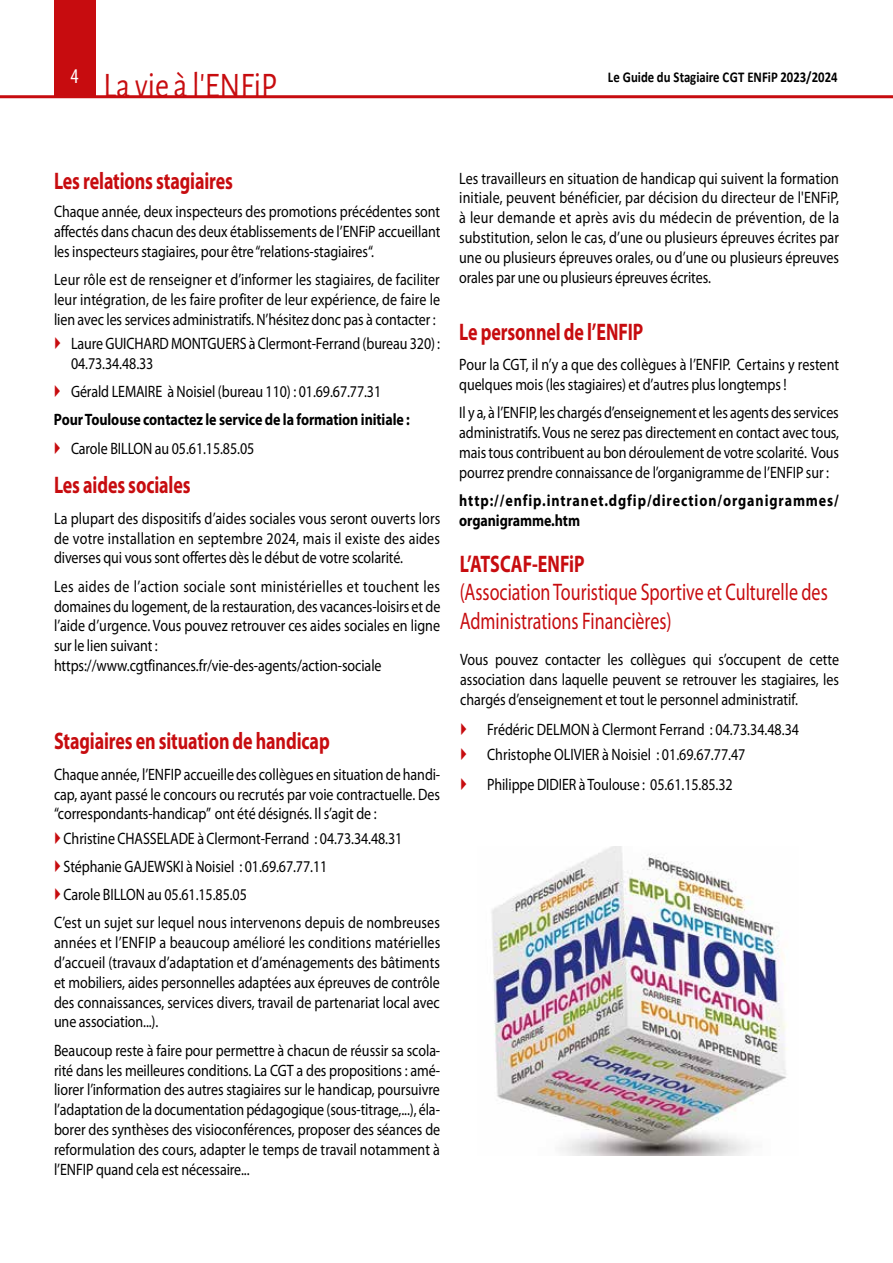
<style>
.page{position:relative;width:893px;height:1263px;background:#fff}
.page>*{position:absolute;margin:0;border:0;box-sizing:border-box;transform-origin:0 0}
.t1{font:36px "Alegreya Sans";color:#c70c0f;scale:.85 1}
.t2{font:700 24px "Myriad Pro";letter-spacing:-.005em;color:#c70c0f;scale:.75 1}
.t3{font:24px/28.8px "Myriad Pro";color:#c70c0f;scale:.75 1}
.t4{font:condensed 21px "Myriad Pro";color:#fff}
.t5{font:16.5px/19.8px "Myriad Pro";letter-spacing:-.005em;color:#000;text-align:justify;scale:.85 1}
.t6{font:700 16.5px/19.8px "Myriad Pro";letter-spacing:.065em;color:#000;scale:.85 1}
.t7{font:700 16.5px "Myriad Pro";letter-spacing:-.005em;color:#000;scale:.85 1}
.t8{font:700 15px "Calibri";color:#000;scale:.85 1}
</style>
<div class="page">
<div style="left:54px;top:0;width:41px;height:94px;background:#c70c0f"></div>
<div style="left:54px;top:55px;width:41px;height:41px;background:#c70c0f"></div>
<hr style="left:0;top:95px;width:893px;height:3px;background:#c70c0f">
<img style="left:491px;top:846px;width:296px;height:309px">
<p class="t4" style="left:70px;top:63px;width:10px">4</p>
<p class="t8" style="left:608px;top:67px;width:272px">Le Guide du Stagiaire CGT ENFiP 2023/2024</p>
<h1 class="t1" style="left:103px;top:61px;width:206px">La vie à l'ENFiP</h1>
<h2 class="t2" style="left:54px;top:165px;width:240px">Les relations stagiaires</h2>
<p class="t5" style="left:54px;top:202px;width:456px">Chaque année, deux inspecteurs des promotions précédentes sont affectés dans chacun des deux établissements de l’ENFiP accueillant les inspecteurs stagiaires, pour être “relations-stagiaires“.</p>
<p class="t5" style="left:54px;top:270px;width:456px">Leur rôle est de renseigner et d’informer les stagiaires, de faciliter leur intégration, de les faire profiter de leur expérience, de faire le lien avec les services administratifs. N’hésitez donc pas à contacter :</p>
<p class="t5" style="left:71px;top:333px;width:436px">Laure GUICHARD MONTGUERS à Clermont-Ferrand (bureau 320) :<br>04.73.34.48.33</p>
<p class="t5" style="left:71px;top:381px;width:367px">Gérald LEMAIRE à Noisiel (bureau 110) : 01.69.67.77.31</p>
<p class="t7" style="left:54px;top:409px;width:420px">Pour Toulouse contactez le service de la formation initiale :</p>
<p class="t5" style="left:71px;top:438px;width:217px">Carole BILLON au 05.61.15.85.05</p>
<h2 class="t2" style="left:54px;top:470px;width:184px">Les aides sociales</h2>
<p class="t5" style="left:54px;top:508px;width:456px">La plupart des dispositifs d’aides sociales vous seront ouverts lors de votre installation en septembre 2024, mais il existe des aides diverses qui vous sont offertes dès le début de votre scolarité.</p>
<p class="t5" style="left:54px;top:576px;width:456px;text-align:left">Les aides de l’action sociale sont ministérielles et touchent les domaines du logement, de la restauration, des vacances-loisirs et de l’aide d’urgence. Vous pouvez retrouver ces aides sociales en ligne sur le lien suivant : https://www.cgtfinances.fr/vie-des-agents/action-sociale</p>
<h2 class="t2" style="left:54px;top:726px;width:369px">Stagiaires en situation de handicap</h2>
<p class="t5" style="left:54px;top:764px;width:456px">Chaque année, l’ENFIP accueille des collègues en situation de handi&shy;cap, ayant passé le concours ou recrutés par voie contractuelle. Des “correspondants-handicap” ont été désignés. Il s’agit de :</p>
<p class="t5" style="left:64px;top:828px;width:400px">Christine CHASSELADE à Clermont-Ferrand : 04.73.34.48.31</p>
<p class="t5" style="left:64px;top:856px;width:312px">Stéphanie GAJEWSKI à Noisiel : 01.69.67.77.11</p>
<p class="t5" style="left:64px;top:884px;width:217px">Carole BILLON au 05.61.15.85.05</p>
<p class="t5" style="left:54px;top:913px;width:455px">C’est un sujet sur lequel nous intervenons depuis de nombreuses</p>
<p class="t5" style="left:54px;top:932px;width:456px">années et l’ENFIP a beaucoup amélioré les conditions matérielles d’accueil (travaux d’adaptation et d’aménagements des bâtiments et mobiliers, aides personnelles adaptées aux épreuves de contrôle des connaissances, services divers, travail de partenariat local avec une association...).</p>
<p class="t5" style="left:54px;top:1040px;width:456px">Beaucoup reste à faire pour permettre à chacun de réussir sa scola&shy;rité dans les meilleures conditions. La CGT a des propositions : amé&shy;liorer l’information des autres stagiaires sur le handicap, poursuivre l’adaptation de la documentation pédagogique (sous-titrage,...), éla&shy;borer des synthèses des visioconférences, proposer des séances de reformulation des cours, adapter le temps de travail notamment à l’ENFIP quand cela est nécessaire...</p>
<p class="t5" style="left:459px;top:168px;width:448px">Les travailleurs en situation de handicap qui suivent la formation initiale, peuvent bénéficier, par décision du directeur de l'ENFiP, à leur demande et après avis du médecin de prévention, de la substitution, selon le cas, d’une ou plusieurs épreuves écrites par une ou plusieurs épreuves orales, ou d’une ou plusieurs épreuves orales par une ou plusieurs épreuves écrites.</p>
<h2 class="t2" style="left:459px;top:316px;width:247px">Le personnel de l’ENFIP</h2>
<p class="t5" style="left:459px;top:354px;width:448px">Pour la CGT, il n’y a que des collègues à l’ENFIP. Certains y restent quelques mois (les stagiaires) et d’autres plus longtemps !</p>
<p class="t5" style="left:459px;top:402px;width:448px">Il y a, à l’ENFIP, les chargés d’enseignement et les agents des services administratifs. Vous ne serez pas directement en contact avec tous, mais tous contribuent au bon déroulement de votre scolarité. Vous pourrez prendre connaissance de l’organigramme de l’ENFIP sur :</p>
<p class="t6" style="left:459px;top:490px;width:448px">http://enfip.intranet.dgfip/direction/organigrammes/ organigramme.htm</p>
<h2 class="t2" style="left:460px;top:548px;width:168px">L’ATSCAF-ENFiP</h2>
<h2 class="t3" style="left:460px;top:577px;width:492px">(Association Touristique Sportive et Culturelle des<br>Administrations Financières)</h2>
<p class="t5" style="left:460px;top:650px;width:447px">Vous pouvez contacter les collègues qui s’occupent de cette association dans laquelle peuvent se retrouver les stagiaires, les chargés d’enseignement et tout le personnel administratif.</p>
<p class="t5" style="left:487px;top:718px;width:369px;line-height:24px">Frédéric DELMON à Clermont Ferrand : 04.73.34.48.34<br>Christophe OLIVIER à Noisiel : 01.69.67.77.47</p>
<p class="t5" style="left:487px;top:774px;width:290px">Philippe DIDIER à Toulouse : 05.61.15.85.32</p>
</div>
